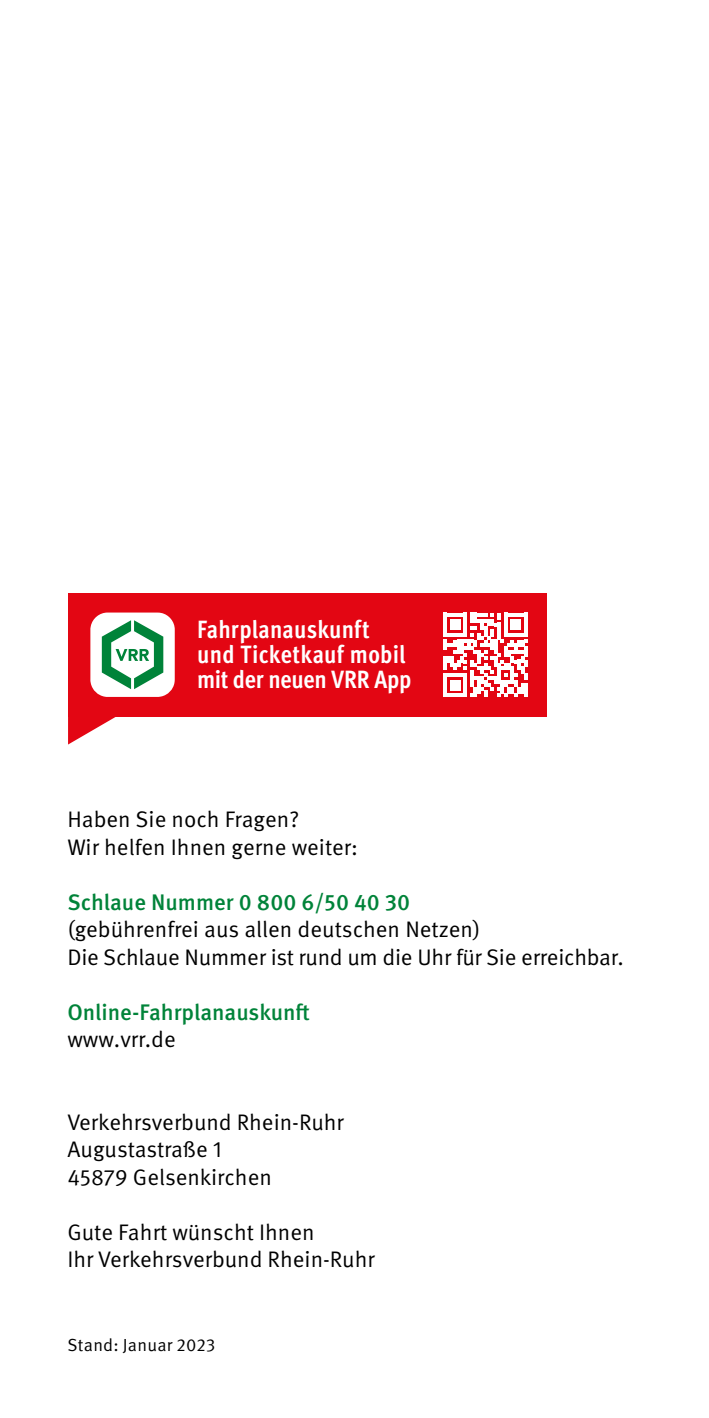
<style>
.page{position:relative;width:709px;height:1418px;background:#fff}
.page>*{position:absolute;margin:0;border:0;box-sizing:border-box;transform-origin:0 0}
.t1{font:700 condensed 25px/25px "Meta Pro";letter-spacing:.005em;color:#fff}
.t2{font:22.5px/27.5px "Meta Pro";color:#000}
.t3{font:500 22.5px "Meta Pro";color:#008339}
.t4{font:17.5px "Meta Pro";letter-spacing:.015em;color:#000}
</style>
<div class="page">
<svg style="left:68px;top:716px;width:48px;height:28px"></svg>
<div style="left:68px;top:593px;width:478px;height:123px;background:#e30613"></div>
<svg style="left:90px;top:612px;width:85px;height:85px;background:#bbd2bf"></svg>
<svg style="left:443px;top:613px;width:84px;height:84px"></svg>
<p class="t1" style="left:197px;top:615px;width:216px">Fahrplanauskunft und Ticketkauf mobil mit der neuen VRR App</p>
<p class="t2" style="left:67px;top:804px;width:292px">Haben Sie noch Fragen?<br>Wir helfen Ihnen gerne weiter:</p>
<p class="t3" style="left:67px;top:884px;width:344px">Schlaue Nummer 0 800 6/50 40 30</p>
<p class="t2" style="left:67px;top:914px;width:558px">(gebührenfrei aus allen deutschen Netzen)<br>Die Schlaue Nummer ist rund um die Uhr für Sie erreichbar.</p>
<p class="t3" style="left:67px;top:994px;width:244px">Online-Fahrplanauskunft</p>
<p class="t2" style="left:67px;top:1024px;width:110px">www.vrr.de</p>
<p class="t2" style="left:67px;top:1106px;width:278px">Verkehrsverbund Rhein-Ruhr<br>Augustastraße 1<br>45879 Gelsenkirchen</p>
<p class="t2" style="left:67px;top:1216px;width:309px">Gute Fahrt wünscht Ihnen<br>Ihr Verkehrsverbund Rhein-Ruhr</p>
<p class="t4" style="left:67px;top:1331px;width:150px">Stand: Januar 2023</p>
</div>
